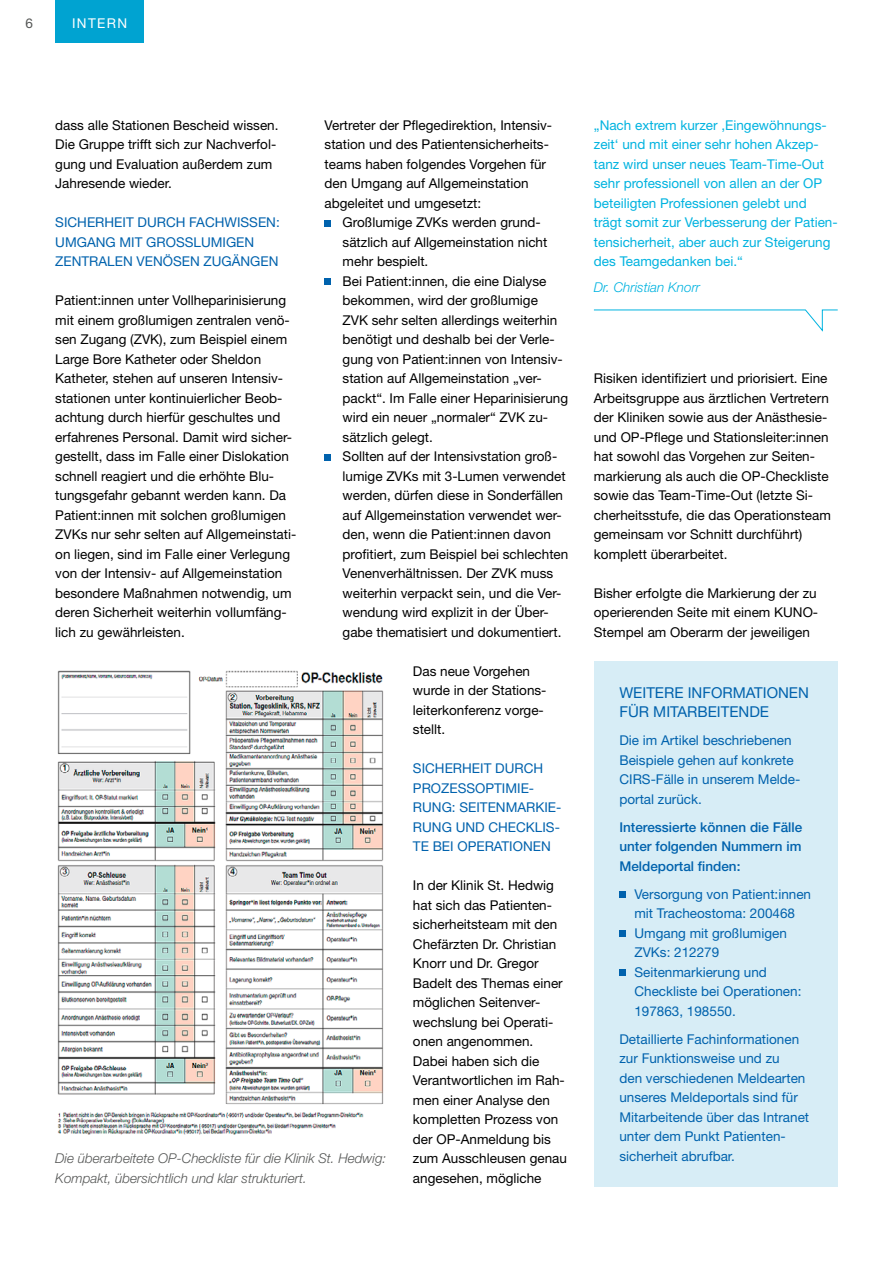
<style>
.page{position:relative;width:893px;height:1263px;background:#fff}
.page>*{position:absolute;margin:0;border:0;box-sizing:border-box;transform-origin:0 0}
.t1{font:15px/19.5px "Helvetica Neue";color:#0062ad}
.t2{font:13.5px/19.5px "Helvetica Neue";color:#000}
.t3{font:13.5px/19.5px "Helvetica Neue";color:#0062ad}
.t4{font:13.5px/19.5px "Helvetica Neue";color:#00b3e0}
.t5{font:italic 300 13.5px/19.5px "Helvetica Neue";color:#555756}
.t6{font:500 13.5px/19.5px "Helvetica Neue";color:#0062ad;text-align:justify}
.t7{font:italic 300 13.5px "Helvetica Neue";color:#00b3e0}
.t8{font:13.5px "Helvetica Neue";letter-spacing:.1em;color:#fff}
.t9{font:13.5px "Helvetica Neue";color:#555756}
</style>
<div class="page">
<div style="left:55px;top:0;width:89px;height:43px;background:#00a3d1"></div>
<svg style="left:325px;top:220px;width:6px;height:6px"></svg>
<div style="left:325px;top:278px;width:6px;height:7px;background:#0062ad"></div>
<svg style="left:325px;top:454px;width:6px;height:6px"></svg>
<img style="left:57px;top:670px;width:327px;height:465px">
<svg style="left:593px;top:309px;width:245px;height:23px"></svg>
<div style="left:594px;top:660px;width:244px;height:526px;background:#d7edf6"></div>
<div style="left:619px;top:892px;width:7px;height:6px;background:#0062ad"></div>
<div style="left:619px;top:931px;width:7px;height:6px;background:#0062ad"></div>
<div style="left:619px;top:970px;width:7px;height:6px;background:#0062ad"></div>
<p class="t9" style="left:26px;top:15px;width:9px">6</p>
<p class="t8" style="left:72px;top:15px;width:56px">INTERN</p>
<p class="t2" style="left:325px;top:115px;width:229px">Vertreter der Pflegedirektion, Intensiv&shy;station und des Patientensicherheits&shy;teams haben folgendes Vorgehen für den Umgang auf Allgemeinstation abgeleitet und umgesetzt:</p>
<p class="t2" style="left:343px;top:212px;width:227px">Großlumige ZVKs werden grund&shy;sätzlich auf Allgemeinstation nicht mehr bespielt.<br>Bei Patient:innen, die eine Dialyse bekommen, wird der großlumige<br>ZVK sehr selten allerdings weiterhin benötigt und deshalb bei der Verle&shy;gung von Patient:innen von Intensiv&shy;station auf Allgemeinstation „ver&shy;packt“. Im Falle einer Heparinisierung wird ein neuer „normaler“ ZVK zu&shy;sätzlich gelegt.<br>Sollten auf der Intensivstation groß&shy;lumige ZVKs mit 3-Lumen verwendet werden, dürfen diese in Sonderfällen auf Allgemeinstation verwendet wer&shy;den, wenn die Patient:innen davon profitiert, zum Beispiel bei schlechten Venenverhältnissen. Der ZVK muss weiterhin verpackt sein, und die Ver&shy;wendung wird explizit in der Über&shy;gabe thematisiert und dokumentiert.</p>
<p class="t2" style="left:413px;top:661px;width:135px">Das neue Vorgehen wurde in der Stations&shy;leiterkonferenz vorge&shy;stellt.</p>
<p class="t3" style="left:413px;top:758px;width:150px">SICHERHEIT DURCH<br>PROZESSOPTIMIE-<br>RUNG: SEITENMARKIE-<br>RUNG UND CHECKLIS-<br>TE BEI OPERATIONEN</p>
<p class="t2" style="left:413px;top:875px;width:156px">In der Klinik St. Hedwig hat sich das Patienten&shy;sicherheitsteam mit den<br>Chefärzten Dr. Christian<br>Knorr und Dr. Gregor<br>Badelt des Themas einer möglichen Seitenver&shy;wechslung bei Operati&shy;onen angenommen.<br>Dabei haben sich die<br>Verantwortlichen im Rah&shy;men einer Analyse den kompletten Prozess von der OP-Anmeldung bis zum Ausschleusen genau angesehen, mögliche</p>
<p class="t2" style="left:55px;top:115px;width:225px">dass alle Stationen Bescheid wissen.<br>Die Gruppe trifft sich zur Nachverfol&shy;gung und Evaluation außerdem zum<br>Jahresende wieder.</p>
<p class="t3" style="left:55px;top:212px;width:226px">SICHERHEIT DURCH FACHWISSEN:<br>UMGANG MIT GROSSLUMIGEN<br>ZENTRALEN VENÖSEN ZUGÄNGEN</p>
<p class="t2" style="left:55px;top:290px;width:243px">Patient:innen unter Vollheparinisierung mit einem großlumigen zentralen venö&shy;sen Zugang (ZVK), zum Beispiel einem Large Bore Katheter oder Sheldon Katheter, stehen auf unseren Intensiv&shy;stationen unter kontinuierlicher Beob&shy;achtung durch hierfür geschultes und erfahrenes Personal. Damit wird sicher&shy;gestellt, dass im Falle einer Dislokation schnell reagiert und die erhöhte Blu&shy;tungsgefahr gebannt werden kann. Da Patient:innen mit solchen großlumigen ZVKs nur sehr selten auf Allgemeinstati&shy;on liegen, sind im Falle einer Verlegung von der Intensiv- auf Allgemeinstation besondere Maßnahmen notwendig, um deren Sicherheit weiterhin vollumfäng&shy;lich zu gewährleisten.</p>
<p class="t5" style="left:55px;top:1148px;width:333px">Die überarbeitete OP-Checkliste für die Klinik St. Hedwig:<br>Kompakt, übersichtlich und klar strukturiert.</p>
<p class="t4" style="left:594px;top:115px;width:245px">„Nach extrem kurzer ‚Eingewöhnungs&shy;zeit‘ und mit einer sehr hohen Akzep&shy;tanz wird unser neues Team-Time-Out sehr professionell von allen an der OP beteiligten Professionen gelebt und trägt somit zur Verbesserung der Patien&shy;tensicherheit, aber auch zur Steigerung des Teamgedanken bei.“</p>
<p class="t7" style="left:594px;top:279px;width:108px">Dr. Christian Knorr</p>
<p class="t2" style="left:594px;top:368px;width:239px">Risiken identifiziert und priorisiert. Eine Arbeitsgruppe aus ärztlichen Vertretern der Kliniken sowie aus der Anästhesie&shy;und OP-Pflege und Stationsleiter:innen hat sowohl das Vorgehen zur Seiten&shy;markierung als auch die OP-Checkliste sowie das Team-Time-Out (letzte Si&shy;cherheitsstufe, die das Operationsteam gemeinsam vor Schnitt durchführt) komplett überarbeitet.</p>
<p class="t2" style="left:594px;top:583px;width:226px;text-align:justify">Bisher erfolgte die Markierung der zu operierenden Seite mit einem KUNO-Stempel am Oberarm der jeweiligen</p>
<p class="t1" style="left:619px;top:682px;width:191px">WEITERE INFORMATIONEN<br>FÜR MITARBEITENDE</p>
<p class="t3" style="left:619px;top:731px;width:181px">Die im Artikel beschriebenen<br>Beispiele gehen auf konkrete<br>CIRS-Fälle in unserem Melde&shy;portal zurück.</p>
<p class="t6" style="left:619px;top:817px;width:184px">Interessierte können die Fälle unter folgenden Nummern im Meldeportal finden:</p>
<p class="t3" style="left:634px;top:884px;width:178px">Versorgung von Patient:innen mit Tracheostoma: 200468<br>Umgang mit großlumigen<br>ZVKs: 212279<br>Seitenmarkierung und<br>Checkliste bei Operationen:<br>197863, 198550.</p>
<p class="t3" style="left:619px;top:1029px;width:191px">Detaillierte Fachinformationen zur Funktionsweise und zu<br>den verschiedenen Meldearten unseres Meldeportals sind für<br>Mitarbeitende über das Intranet unter dem Punkt Patienten&shy;sicherheit abrufbar.</p>
</div>
